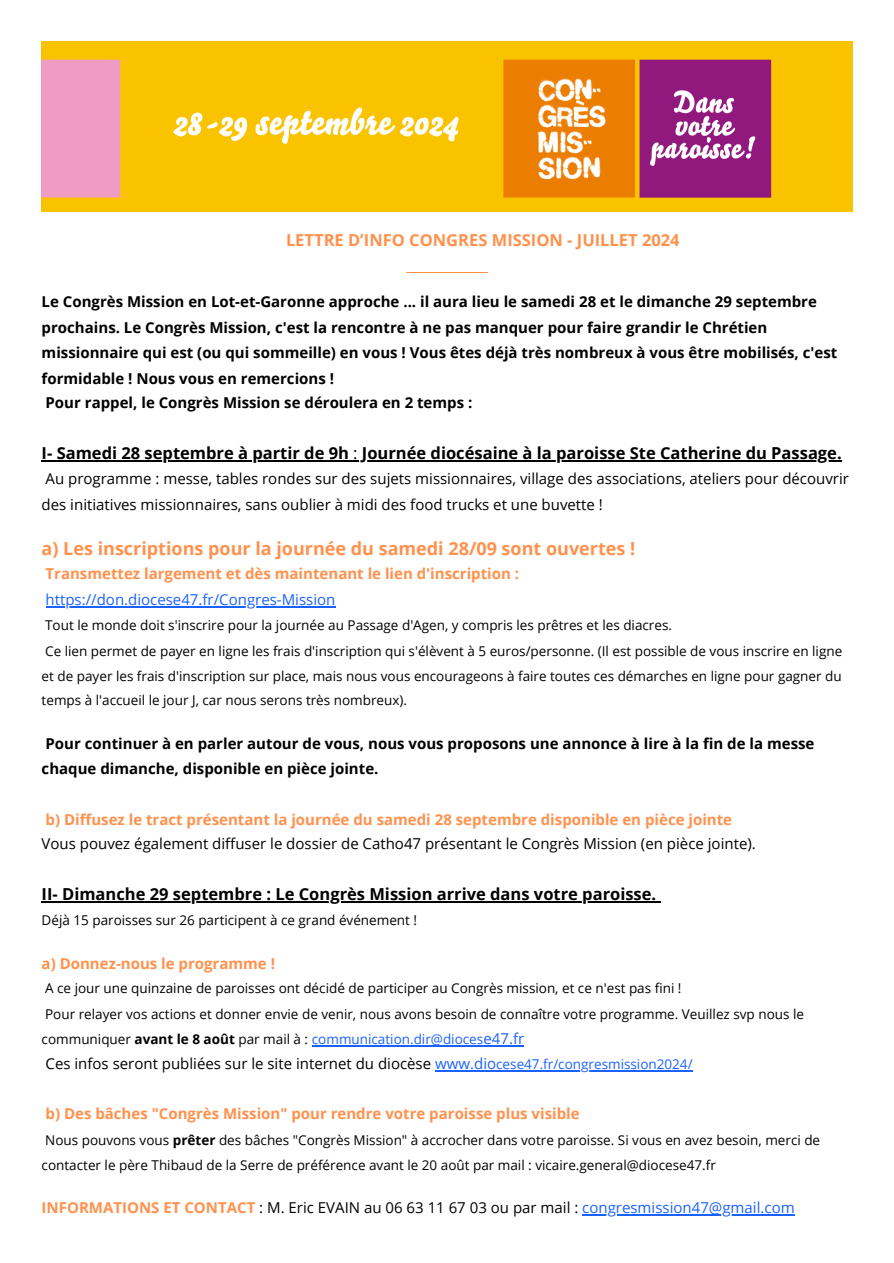
<style>
.page{position:relative;width:894px;height:1263px;background:#fff}
.page>*{position:absolute;margin:0;border:0;box-sizing:border-box;transform-origin:0 0}
.t1{font:700 18px "Open Sans";color:#ff914d}
.t2{font:700 16.5px "Open Sans";color:#000}
.t3{font:700 16.5px "Open Sans";color:#ff914d}
.t4{font:15px/25.8px "Open Sans";color:#000}
.t5{font:700 15px/25.3px "Open Sans";color:#000}
.t6{font:700 15px/25.8px "Open Sans";color:#ff914d}
.t7{font:13.5px/25.2px "Open Sans";color:#000}
.s1{font-weight:400}
.s2{font-weight:400;color:#1a62ff}
.s3{font-weight:700;color:#ff914d}
.s4{font-weight:700}
.s5{color:#1a62ff}
.s6{font-size:15px;color:#1a62ff}
.s7{font-size:13.5px;color:#1a62ff}
</style>
<div class="page">
<hr style="left:42px;top:460px;width:307px;height:1px;background:#000">
<hr style="left:357px;top:460px;width:484px;height:1px;background:#000">
<hr style="left:46px;top:606px;width:289px;height:2px;background:#1a62ff">
<hr style="left:42px;top:901px;width:614px;height:1px;background:#000">
<hr style="left:312px;top:1045px;width:171px;height:1px;background:#1a62ff">
<hr style="left:483px;top:1045px;width:41px;height:1px;background:#1a62ff">
<hr style="left:435px;top:1070px;width:61px;height:1px;background:#1a62ff">
<hr style="left:496px;top:1070px;width:196px;height:1px;background:#1a62ff">
<hr style="left:582px;top:1214px;width:212px;height:1px;background:#1a62ff">
<img style="left:42px;top:42px;width:810px;height:170px">
<hr style="left:406px;top:272px;width:81px;height:1px;background:#ff914d">
<p class="t3" style="left:286px;top:229px;width:395px">LETTRE D’INFO CONGRES MISSION - JUILLET 2024</p>
<p class="t5" style="left:42px;top:289px;width:797px">Le Congrès Mission en Lot-et-Garonne approche ... il aura lieu le samedi 28 et le dimanche 29 septembre prochains. Le Congrès Mission, c'est la rencontre à ne pas manquer pour faire grandir le Chrétien missionnaire qui est (ou qui sommeille) en vous ! Vous êtes déjà très nombreux à vous être mobilisés, c'est formidable ! Nous vous en remercions !<br>Pour rappel, le Congrès Mission se déroulera en 2 temps :</p>
<p class="t2" style="left:42px;top:441px;width:801px">I- Samedi 28 septembre à partir de 9h <span class="s1">:</span> Journée diocésaine à la paroisse Ste Catherine du Passage.</p>
<p class="t4" style="left:42px;top:465px;width:808px">Au programme : messe, tables rondes sur des sujets missionnaires, village des associations, ateliers pour découvrir des initiatives missionnaires, sans oublier à midi des food trucks et une buvette !</p>
<h1 class="t1" style="left:42px;top:535px;width:595px">a) Les inscriptions pour la journée du samedi 28/09 sont ouvertes !</h1>
<h1 class="t6" style="left:46px;top:561px;width:475px">Transmettez largement et dès maintenant le lien d'inscription : <span class="s2">https://don.diocese47.fr/Congres-Mission</span></h1>
<h1 class="t7" style="left:42px;top:612px;width:801px">Tout le monde doit s'inscrire pour la journée au Passage d'Agen, y compris les prêtres et les diacres.<br>Ce lien permet de payer en ligne les frais d'inscription qui s'élèvent à 5 euros/personne. (Il est possible de vous inscrire en ligne et de payer les frais d'inscription sur place, mais nous vous encourageons à faire toutes ces démarches en ligne pour gagner du temps à l'accueil le jour J, car nous serons très nombreux).</h1>
<p class="t5" style="left:42px;top:731px;width:774px;line-height:24.8px">Pour continuer à en parler autour de vous, nous vous proposons une annonce à lire à la fin de la messe chaque dimanche, disponible en pièce jointe.</p>
<p class="t4" style="left:42px;top:806px;width:715px;line-height:24.8px"><span class="s3">b) Diffusez le tract présentant la journée du samedi 28 septembre disponible en pièce jointe<br></span>Vous pouvez également diffuser le dossier de Catho47 présentant le Congrès Mission (en pièce jointe).</p>
<p class="t2" style="left:42px;top:882px;width:616px">II- Dimanche 29 septembre : Le Congrès Mission arrive dans votre paroisse.</p>
<p class="t7" style="left:42px;top:907px;width:377px">Déjà 15 paroisses sur 26 participent à ce grand événement !</p>
<p class="t6" style="left:42px;top:950px;width:235px">a) Donnez-nous le programme !</p>
<p class="t7" style="left:42px;top:975px;width:763px">A ce jour une quinzaine de paroisses ont décidé de participer au Congrès mission, et ce n'est pas fi ni !<br>Pour relayer vos actions et donner envie de venir, nous avons besoin de connaître votre programme. Veuillez svp nous le communiquer <span class="s4">avant le 8 août</span> par mail à : <span class="s5">communication.dir@dioces</span><span class="s6">e47.fr</span></p>
<p class="t4" style="left:46px;top:1050px;width:648px">Ces infos seront publiées sur le site internet du diocèse <span class="s5">www.dio</span><span class="s7">cese47.fr/congresmission2024/</span></p>
<p class="t6" style="left:46px;top:1101px;width:535px">b) Des bâches "Congrès Mission" pour rendre votre paroisse plus visible</p>
<p class="t7" style="left:42px;top:1128px;width:779px;line-height:24.8px">Nous pouvons vous <span class="s4">prêter</span> des bâches "Congrès Mission" à accrocher dans votre paroisse. Si vous en avez besoin, merci de contacter le père Thibaud de la Serre de préférence avant le 20 août par mail : vicaire.general@diocese47.fr</p>
<p class="t4" style="left:42px;top:1194px;width:754px"><span class="s3">INFORMATIONS ET CONTACT</span> : M. Eric EVAIN au 06 63 11 67 03 ou par mail : <span class="s5">congresmission47@gmail.com</span></p>
</div>
